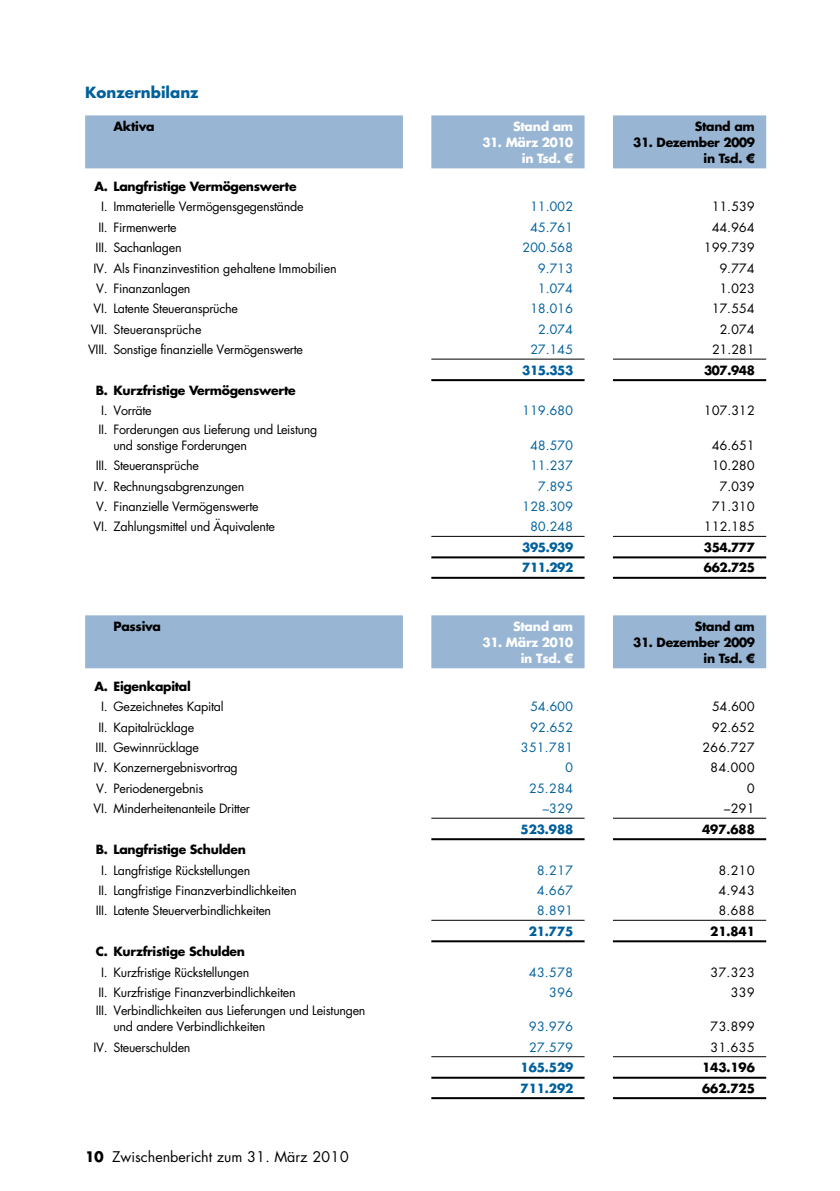
<style>
.page{position:relative;width:840px;height:1191px;background:#fff}
.page>*{position:absolute;margin:0;border:0;box-sizing:border-box;transform-origin:0 0}
.t1{font:700 17px "Fi Futura";color:#00609c}
.t2{font:16px "Fi Futura";color:#000}
.t3{font:14px/16px "Fi Futura";letter-spacing:-.02em;color:#000}
.t4{font:700 14px/16px "Fi Futura";letter-spacing:-.02em;color:#000;text-align:right}
.t5{font:14px "Fi Futura";letter-spacing:-.02em;color:#00609c}
.t6{font:700 14px/16px "Fi Futura";letter-spacing:-.02em;color:#fff;text-align:right}
.t7{font:700 14px "Fi Futura";color:#00609c}
.s1{font-weight:700}
</style>
<div class="page">
<svg style="left:85px;top:115px;width:680px;height:53px;background:#a1bcd7"></svg>
<hr style="left:431px;top:359px;width:153px;height:1px;background:#000">
<hr style="left:612px;top:359px;width:153px;height:1px;background:#000">
<hr style="left:431px;top:379px;width:153px;height:2px;background:#000">
<hr style="left:612px;top:379px;width:153px;height:2px;background:#000">
<hr style="left:431px;top:536px;width:153px;height:1px;background:#000">
<hr style="left:612px;top:536px;width:153px;height:1px;background:#000">
<hr style="left:431px;top:556px;width:153px;height:2px;background:#000">
<hr style="left:612px;top:556px;width:153px;height:2px;background:#000">
<hr style="left:431px;top:577px;width:153px;height:2px;background:#000">
<hr style="left:612px;top:577px;width:153px;height:2px;background:#000">
<svg style="left:85px;top:615px;width:680px;height:53px;background:#a1bcd7"></svg>
<hr style="left:431px;top:818px;width:153px;height:1px;background:#000">
<hr style="left:612px;top:818px;width:153px;height:1px;background:#000">
<hr style="left:431px;top:838px;width:153px;height:2px;background:#000">
<hr style="left:612px;top:838px;width:153px;height:2px;background:#000">
<hr style="left:431px;top:920px;width:153px;height:1px;background:#000">
<hr style="left:612px;top:920px;width:153px;height:1px;background:#000">
<hr style="left:431px;top:940px;width:153px;height:2px;background:#000">
<hr style="left:612px;top:940px;width:153px;height:2px;background:#000">
<hr style="left:431px;top:1056px;width:153px;height:1px;background:#000">
<hr style="left:612px;top:1056px;width:153px;height:1px;background:#000">
<hr style="left:431px;top:1076px;width:153px;height:2px;background:#000">
<hr style="left:612px;top:1076px;width:153px;height:2px;background:#000">
<hr style="left:431px;top:1097px;width:153px;height:2px;background:#000">
<hr style="left:612px;top:1097px;width:153px;height:2px;background:#000">
<p class="t1" style="left:85px;top:82px;width:115px">Konzernbilanz</p>
<p class="t4" style="left:113px;top:118px;width:43px">Aktiva</p>
<p class="t6" style="left:512px;top:118px;width:62px">Stand am</p>
<p class="t6" style="left:482px;top:134px;width:92px">31. März 2010 in Tsd. ¤</p>
<p class="t4" style="left:694px;top:118px;width:62px">Stand am</p>
<p class="t4" style="left:633px;top:134px;width:123px">31. Dezember 2009 in Tsd. ¤</p>
<p class="t4" style="left:94px;top:178px;width:203px">A. Langfristige Vermögenswerte</p>
<p class="t3" style="left:101px;top:198px;width:204px">I. Immaterielle Vermögensgegenstände</p>
<p class="t5" style="left:529px;top:198px;width:45px">11.002</p>
<p class="t3" style="left:711px;top:198px;width:45px">11.539</p>
<p class="t3" style="left:98px;top:219px;width:80px">II. Firmenwerte</p>
<p class="t5" style="left:529px;top:218px;width:45px">45.761</p>
<p class="t3" style="left:711px;top:219px;width:45px">44.964</p>
<p class="t3" style="left:96px;top:239px;width:87px">III. Sachanlagen</p>
<p class="t5" style="left:522px;top:239px;width:52px">200.568</p>
<p class="t3" style="left:703px;top:239px;width:52px">199.739</p>
<p class="t3" style="left:93px;top:260px;width:244px">IV. Als Finanzinvestition gehaltene Immobilien</p>
<p class="t5" style="left:537px;top:259px;width:37px">9.713</p>
<p class="t3" style="left:719px;top:260px;width:37px">9.774</p>
<p class="t3" style="left:96px;top:280px;width:96px">V. Finanzanlagen</p>
<p class="t5" style="left:537px;top:280px;width:37px">1.074</p>
<p class="t3" style="left:719px;top:280px;width:37px">1.023</p>
<p class="t3" style="left:93px;top:300px;width:146px">VI. Latente Steueransprüche</p>
<p class="t5" style="left:529px;top:300px;width:45px">18.016</p>
<p class="t3" style="left:711px;top:300px;width:45px">17.554</p>
<p class="t3" style="left:91px;top:321px;width:112px">VII. Steueransprüche</p>
<p class="t5" style="left:537px;top:320px;width:37px">2.074</p>
<p class="t3" style="left:719px;top:321px;width:37px">2.074</p>
<p class="t3" style="left:88px;top:341px;width:216px">VIII. Sonstige finanzielle Vermögenswerte</p>
<p class="t5" style="left:529px;top:341px;width:45px">27.145</p>
<p class="t3" style="left:711px;top:341px;width:45px">21.281</p>
<p class="t7" style="left:522px;top:361px;width:52px">315.353</p>
<p class="t4" style="left:703px;top:361px;width:52px">307.948</p>
<p class="t4" style="left:96px;top:382px;width:201px">B. Kurzfristige Vermögenswerte</p>
<p class="t3" style="left:101px;top:403px;width:52px">I. Vorräte</p>
<p class="t5" style="left:522px;top:402px;width:52px">119.680</p>
<p class="t3" style="left:703px;top:403px;width:52px">107.312</p>
<p class="t3" style="left:113px;top:421px;width:205px;text-indent:-15px">II. Forderungen aus Lieferung und Leistung und sonstige Forderungen</p>
<p class="t5" style="left:529px;top:436px;width:45px">48.570</p>
<p class="t3" style="left:711px;top:437px;width:45px">46.651</p>
<p class="t3" style="left:96px;top:457px;width:105px">III. Steueransprüche</p>
<p class="t5" style="left:529px;top:457px;width:45px">11.237</p>
<p class="t3" style="left:711px;top:457px;width:45px">10.280</p>
<p class="t3" style="left:93px;top:478px;width:152px">IV. Rechnungsabgrenzungen</p>
<p class="t5" style="left:537px;top:477px;width:37px">7.895</p>
<p class="t3" style="left:719px;top:478px;width:37px">7.039</p>
<p class="t3" style="left:96px;top:498px;width:164px">V. Finanzielle Vermögenswerte</p>
<p class="t5" style="left:522px;top:498px;width:52px">128.309</p>
<p class="t3" style="left:711px;top:498px;width:45px">71.310</p>
<p class="t3" style="left:93px;top:518px;width:183px">VI. Zahlungsmittel und Äquivalente</p>
<p class="t5" style="left:529px;top:518px;width:45px">80.248</p>
<p class="t3" style="left:703px;top:518px;width:52px">112.185</p>
<p class="t7" style="left:522px;top:538px;width:52px">395.939</p>
<p class="t4" style="left:703px;top:539px;width:52px">354.777</p>
<p class="t7" style="left:522px;top:559px;width:52px">711.292</p>
<p class="t4" style="left:703px;top:559px;width:52px">662.725</p>
<p class="t4" style="left:113px;top:618px;width:49px">Passiva</p>
<p class="t6" style="left:512px;top:618px;width:62px">Stand am</p>
<p class="t6" style="left:482px;top:634px;width:92px">31. März 2010 in Tsd. ¤</p>
<p class="t4" style="left:694px;top:618px;width:62px">Stand am</p>
<p class="t4" style="left:633px;top:634px;width:123px">31. Dezember 2009 in Tsd. ¤</p>
<p class="t4" style="left:94px;top:678px;width:98px">A. Eigenkapital</p>
<p class="t3" style="left:101px;top:698px;width:124px">I. Gezeichnetes Kapital</p>
<p class="t5" style="left:529px;top:698px;width:45px">54.600</p>
<p class="t3" style="left:711px;top:698px;width:45px">54.600</p>
<p class="t3" style="left:98px;top:719px;width:97px">II. Kapitalrücklage</p>
<p class="t5" style="left:529px;top:718px;width:45px">92.652</p>
<p class="t3" style="left:711px;top:719px;width:45px">92.652</p>
<p class="t3" style="left:96px;top:739px;width:105px">III. Gewinnrücklage</p>
<p class="t5" style="left:520px;top:739px;width:54px">351.781</p>
<p class="t3" style="left:701px;top:739px;width:54px">266.727</p>
<p class="t3" style="left:93px;top:759px;width:146px">IV. Konzernergebnisvortrag</p>
<p class="t5" style="left:564px;top:759px;width:10px">0</p>
<p class="t3" style="left:709px;top:759px;width:46px">84.000</p>
<p class="t3" style="left:96px;top:780px;width:109px">V. Periodenergebnis</p>
<p class="t5" style="left:528px;top:779px;width:46px">25.284</p>
<p class="t3" style="left:746px;top:780px;width:10px">0</p>
<p class="t3" style="left:93px;top:800px;width:158px">VI. Minderheitenanteile Dritter</p>
<p class="t5" style="left:542px;top:800px;width:32px">–329</p>
<p class="t3" style="left:723px;top:800px;width:32px">–291</p>
<p class="t7" style="left:520px;top:820px;width:54px">523.988</p>
<p class="t4" style="left:701px;top:820px;width:54px">497.688</p>
<p class="t4" style="left:96px;top:841px;width:152px">B. Langfristige Schulden</p>
<p class="t3" style="left:101px;top:861px;width:151px">I. Langfristige Rückstellungen</p>
<p class="t5" style="left:536px;top:861px;width:38px">8.217</p>
<p class="t3" style="left:718px;top:861px;width:38px">8.210</p>
<p class="t3" style="left:98px;top:882px;width:200px">II. Langfristige Finanzverbindlichkeiten</p>
<p class="t5" style="left:536px;top:881px;width:38px">4.667</p>
<p class="t3" style="left:718px;top:882px;width:38px">4.943</p>
<p class="t3" style="left:96px;top:902px;width:177px">III. Latente Steuerverbindlichkeiten</p>
<p class="t5" style="left:536px;top:902px;width:38px">8.891</p>
<p class="t3" style="left:718px;top:902px;width:38px">8.688</p>
<p class="t7" style="left:528px;top:922px;width:46px">21.775</p>
<p class="t4" style="left:710px;top:922px;width:46px">21.841</p>
<p class="t4" style="left:96px;top:943px;width:150px">C. Kurzfristige Schulden</p>
<p class="t3" style="left:101px;top:963px;width:150px">I. Kurzfristige Rückstellungen</p>
<p class="t5" style="left:528px;top:963px;width:46px">43.578</p>
<p class="t3" style="left:710px;top:963px;width:46px">37.323</p>
<p class="t3" style="left:98px;top:984px;width:199px">II. Kurzfristige Finanzverbindlichkeiten</p>
<p class="t5" style="left:548px;top:983px;width:26px">396</p>
<p class="t3" style="left:730px;top:984px;width:26px">339</p>
<p class="t3" style="left:113px;top:1002px;width:253px;text-indent:-18px">III. Verbindlichkeiten aus Lieferungen und Leistungen und andere Verbindlichkeiten</p>
<p class="t5" style="left:528px;top:1018px;width:46px">93.976</p>
<p class="t3" style="left:710px;top:1018px;width:46px">73.899</p>
<p class="t3" style="left:93px;top:1039px;width:98px">IV. Steuerschulden</p>
<p class="t5" style="left:528px;top:1038px;width:46px">27.579</p>
<p class="t3" style="left:710px;top:1039px;width:46px">31.635</p>
<p class="t7" style="left:520px;top:1059px;width:54px">165.529</p>
<p class="t4" style="left:701px;top:1059px;width:54px">143.196</p>
<p class="t7" style="left:520px;top:1079px;width:54px">711.292</p>
<p class="t4" style="left:701px;top:1079px;width:54px">662.725</p>
<p class="t2" style="left:85px;top:1147px;width:265px"><span class="s1">10</span> Zwischenbericht zum 31. März 2010</p>
</div>
